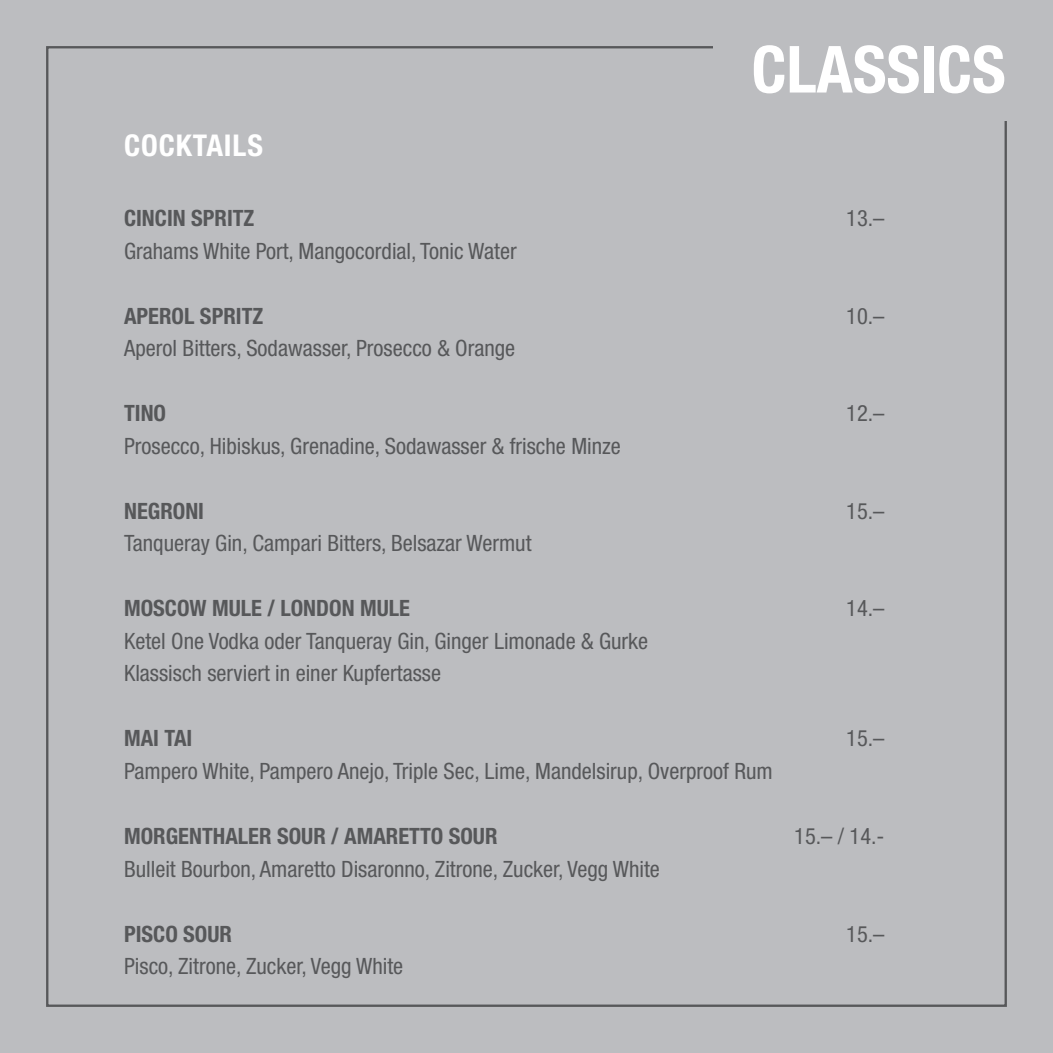
<style>
.page{position:relative;width:1053px;height:1053px;background:#fff}
.page>*{position:absolute;margin:0;border:0;box-sizing:border-box;transform-origin:0 0}
.t1{font:700 condensed 65px "Helvetica Neue LT Std";color:#fff}
.t2{font:700 condensed 30px "Helvetica Neue LT Std";letter-spacing:.03em;color:#fff}
.t3{font:condensed 22.5px/32.5px "Helvetica Neue LT Std";color:#57585a}
.t4{font:700 condensed 22.5px "Helvetica Neue LT Std";color:#57585a}
</style>
<div class="page">
<div style="left:0;top:0;width:1052px;height:1052px;background:#bcbdc0"></div>
<h2 class="t2" style="left:124px;top:127px;width:140px">COCKTAILS</h2>
<h1 class="t1" style="left:751px;top:30px;width:256px">CLASSICS</h1>
<p class="t4" style="left:124px;top:204px;width:132px">CINCIN SPRITZ</p>
<p class="t3" style="left:846px;top:202px;width:40px">13.–</p>
<p class="t3" style="left:124px;top:234px;width:394px">Grahams White Port, Mangocordial, Tonic Water</p>
<p class="t4" style="left:124px;top:302px;width:141px">APEROL SPRITZ</p>
<p class="t3" style="left:846px;top:299px;width:40px">10.–</p>
<p class="t3" style="left:124px;top:332px;width:393px">Aperol Bitters, Sodawasser, Prosecco &amp; Orange</p>
<p class="t4" style="left:124px;top:399px;width:44px">TINO</p>
<p class="t3" style="left:846px;top:397px;width:40px">12.–</p>
<p class="t3" style="left:124px;top:429px;width:498px">Prosecco, Hibiskus, Grenadine, Sodawasser &amp; frische Minze</p>
<p class="t4" style="left:124px;top:497px;width:81px">NEGRONI</p>
<p class="t3" style="left:846px;top:494px;width:40px">15.–</p>
<p class="t3" style="left:124px;top:527px;width:409px">Tanqueray Gin, Campari Bitters, Belsazar Wermut</p>
<p class="t4" style="left:124px;top:594px;width:287px">MOSCOW MULE / LONDON MULE</p>
<p class="t3" style="left:846px;top:592px;width:40px">14.–</p>
<p class="t3" style="left:124px;top:624px;width:525px">Ketel One Vodka oder Tanqueray Gin, Ginger Limonade &amp; Gurke<br>Klassisch serviert in einer Kupfertasse</p>
<p class="t4" style="left:124px;top:724px;width:70px">MAI TAI</p>
<p class="t3" style="left:846px;top:722px;width:40px">15.–</p>
<p class="t3" style="left:124px;top:754px;width:650px">Pampero White, Pampero Anejo, Triple Sec, Lime, Mandelsirup, Overproof Rum</p>
<p class="t4" style="left:124px;top:822px;width:375px">MORGENTHALER SOUR / AMARETTO SOUR</p>
<p class="t3" style="left:794px;top:819px;width:92px">15.– / 14.-</p>
<p class="t3" style="left:124px;top:852px;width:537px">Bulleit Bourbon, Amaretto Disaronno, Zitrone, Zucker, Vegg White</p>
<p class="t4" style="left:124px;top:919px;width:109px">PISCO SOUR</p>
<p class="t3" style="left:846px;top:917px;width:40px">15.–</p>
<p class="t3" style="left:124px;top:949px;width:280px">Pisco, Zitrone, Zucker, Vegg White</p>
</div>
